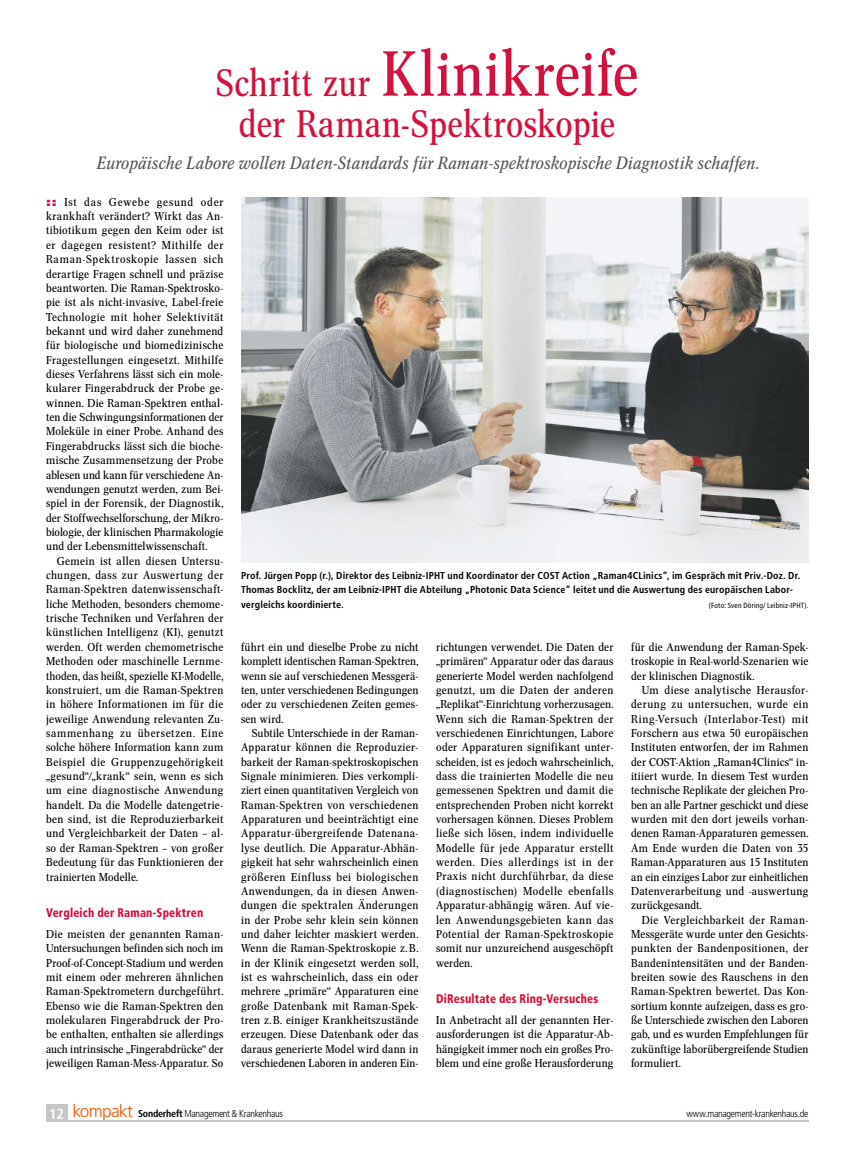
<style>
.page{position:relative;width:851px;height:1170px;background:#fff}
.page>*{position:absolute;margin:0;border:0;box-sizing:border-box;transform-origin:0 0}
.t1{font:62.5px "Concorde Nova";letter-spacing:.01em;color:#d4103e}
.t2{font:37.5px "Concorde Nova";letter-spacing:.005em;color:#d4103e}
.t3{font:italic 17.5px "Concorde Nova";letter-spacing:.02em;color:#575756}
.t4{font:900 condensed 12.5px "Frutiger LT Std";letter-spacing:.015em;color:#d4103e;scale:.9 1}
.t5{font:11.25px/14.4px "Concorde Nova";letter-spacing:.01em;color:#000;text-align:justify;scale:1.07 1}
.t6{font:700 condensed 10px/14.4px "Frutiger LT Std";letter-spacing:.015em;color:#000}
.t7{font:300 condensed 10px "Frutiger LT Std";letter-spacing:-.03em;color:#000}
.t8{font:condensed 7.5px "Frutiger LT Std";letter-spacing:.02em;color:#000}
.s1{font-size:37.5px}
.s2{font-family:"Helvetica Neue LT Std";font-weight:900;font-stretch:expanded;color:#d4103e}
.s3{font-weight:700;font-size:14.5px;color:#fff}
.s4{font-size:17.5px;color:#ea5b0b}
.s5{font-weight:700}
</style>
<div class="page">
<div style="left:46px;top:1104px;width:21px;height:17px;background:#c6c6c6"></div>
<hr style="left:46px;top:1120px;width:762px;height:1px;background:#c6c6c6">
<img style="left:241px;top:198px;width:567px;height:364px">
<h1 class="t1" style="left:216px;top:38px;width:424px"><span class="s1">Schritt zur</span> Klinikreife</h1>
<h2 class="t2" style="left:239px;top:102px;width:378px">der Raman-Spektroskopie</h2>
<h3 class="t3" style="left:96px;top:152px;width:663px">Europäische Labore wollen Daten-Standards für Raman-spektroskopische Diagnostik schaffen.</h3>
<p class="t5" style="left:46px;top:195px;width:167px"><span class="s2">::</span> Ist das Gewebe gesund oder krankhaft verändert? Wirkt das An&shy;tibiotikum gegen den Keim oder ist er dagegen resistent? Mithilfe der Raman-Spektroskopie lassen sich derartige Fragen schnell und präzise beantworten. Die Raman-Spektrosko&shy;pie ist als nicht-invasive, Label-freie Technologie mit hoher Selektivität bekannt und wird daher zunehmend für biologische und biomedizinische Fragestellungen eingesetzt. Mithilfe dieses Verfahrens lässt sich ein mole&shy;kularer Fingerabdruck der Probe ge&shy;winnen. Die Raman-Spektren enthal&shy;ten die Schwingungsinformationen der Moleküle in einer Probe. Anhand des Fingerabdrucks lässt sich die bioche&shy;mische Zusammensetzung der Probe ablesen und kann für verschiedene An&shy;wendungen genutzt werden, zum Bei&shy;spiel in der Forensik, der Diagnostik, der Stoffwechselforschung, der Mikro&shy;biologie, der klinischen Pharmakologie und der Lebensmittelwissenschaft.</p>
<p class="t5" style="left:46px;top:553px;width:167px;text-indent:11px">Gemein ist allen diesen Untersu&shy;chungen, dass zur Auswertung der Raman-Spektren datenwissenschaft&shy;liche Methoden, besonders chemome&shy;trische Techniken und Verfahren der künstlichen Intelligenz (KI), genutzt werden. Oft werden chemometrische Methoden oder maschinelle Lernme&shy;thoden, das heißt, spezielle KI-Modelle, konstruiert, um die Raman-Spektren in höhere Informationen im für die jeweilige Anwendung relevanten Zu&shy;sammenhang zu übersetzen. Eine solche höhere Information kann zum Beispiel die Gruppenzugehörigkeit „gesund“/„krank“ sein, wenn es sich um eine diagnostische Anwendung handelt. Da die Modelle datengetrie&shy;ben sind, ist die Reproduzierbarkeit und Vergleichbarkeit der Daten – al&shy;so der Raman-Spektren – von großer Bedeutung für das Funktionieren der trainierten Modelle.</p>
<p class="t4" style="left:46px;top:904px;width:176px">Vergleich der Raman-Spektren</p>
<p class="t5" style="left:46px;top:926px;width:167px">Die meisten der genannten Raman-Untersuchungen befinden sich noch im Proof-of-Concept-Stadium und werden mit einem oder mehreren ähnlichen Raman-Spektrometern durchgeführt.<br>Ebenso wie die Raman-Spektren den molekularen Fingerabdruck der Pro&shy;be enthalten, enthalten sie allerdings auch intrinsische „Fingerabdrücke“ der jeweiligen Raman-Mess-Apparatur. So</p>
<p class="t6" style="left:241px;top:568px;width:560px">Prof. Jürgen Popp (r.), Direktor des Leibniz-IPHT und Koordinator der COST Action „Raman4CLinics“, im Gespräch mit Priv.-Doz. Dr.<br>Thomas Bocklitz, der am Leibniz-IPHT die Abteilung „Photonic Data Science“ leitet und die Auswertung des europäischen Labor&shy;vergleichs koordinierte.</p>
<p class="t8" style="left:708px;top:600px;width:101px">(Foto: Sven Döring/ Leibniz-IPHT).</p>
<p class="t5" style="left:241px;top:639px;width:167px">führt ein und dieselbe Probe zu nicht komplett identischen Raman-Spektren, wenn sie auf verschiedenen Messgerä&shy;ten, unter verschiedenen Bedingungen oder zu verschiedenen Zeiten gemes&shy;sen wird.</p>
<p class="t5" style="left:241px;top:726px;width:167px;text-indent:11px">Subtile Unterschiede in der Raman-Apparatur können die Reproduzier&shy;barkeit der Raman-spektroskopischen Signale minimieren. Dies verkompli&shy;ziert einen quantitativen Vergleich von Raman-Spektren von verschiedenen Apparaturen und beeinträchtigt eine Apparatur-übergreifende Datenana&shy;lyse deutlich. Die Apparatur-Abhän&shy;gigkeit hat sehr wahrscheinlich einen größeren Einfluss bei biologischen Anwendungen, da in diesen Anwen&shy;dungen die spektralen Änderungen in der Probe sehr klein sein können und daher leichter maskiert werden.<br>Wenn die Raman-Spektroskopie z. B. in der Klinik eingesetzt werden soll, ist es wahrscheinlich, dass ein oder mehrere „primäre“ Apparaturen eine große Datenbank mit Raman-Spek&shy;tren z. B. einiger Krankheitszustände erzeugen. Diese Datenbank oder das daraus generierte Model wird dann in verschiedenen Laboren in anderen Ein-</p>
<p class="t5" style="left:436px;top:639px;width:167px">richtungen verwendet. Die Daten der „primären“ Apparatur oder das daraus generierte Model werden nachfolgend genutzt, um die Daten der anderen „Replikat“-Einrichtung vorherzusagen.<br>Wenn sich die Raman-Spektren der verschiedenen Einrichtungen, Labore oder Apparaturen signifikant unter&shy;scheiden, ist es jedoch wahrscheinlich, dass die trainierten Modelle die neu gemessenen Spektren und damit die entsprechenden Proben nicht korrekt vorhersagen können. Dieses Problem ließe sich lösen, indem individuelle Modelle für jede Apparatur erstellt werden. Dies allerdings ist in der Praxis nicht durchführbar, da diese (diagnostischen) Modelle ebenfalls Apparatur-abhängig wären. Auf vie&shy;len Anwendungsgebieten kann das Potential der Raman-Spektroskopie somit nur unzureichend ausgeschöpft werden.</p>
<p class="t4" style="left:436px;top:990px;width:181px">DiResultate des Ring-Versuches</p>
<p class="t5" style="left:436px;top:1012px;width:167px">In Anbetracht all der genannten Her&shy;ausforderungen ist die Apparatur-Ab&shy;hängigkeit immer noch ein großes Pro&shy;blem und eine große Herausforderung</p>
<p class="t5" style="left:631px;top:639px;width:167px">für die Anwendung der Raman-Spek&shy;troskopie in Real-world-Szenarien wie der klinischen Diagnostik.</p>
<p class="t5" style="left:631px;top:682px;width:167px;text-indent:11px">Um diese analytische Herausfor&shy;derung zu untersuchen, wurde ein Ring-Versuch (Interlabor-Test) mit Forschern aus etwa 50 europäischen Instituten entworfen, der im Rahmen der COST-Aktion „Raman4Clinics“ in&shy;itiiert wurde. In diesem Test wurden technische Replikate der gleichen Pro&shy;ben an alle Partner geschickt und diese wurden mit den dort jeweils vorhan&shy;denen Raman-Apparaturen gemessen.<br>Am Ende wurden die Daten von 35<br>Raman-Apparaturen aus 15 Instituten an ein einziges Labor zur einheitlichen Datenverarbeitung und -auswertung zurückgesandt.</p>
<p class="t5" style="left:631px;top:912px;width:167px;text-indent:11px">Die Vergleichbarkeit der Raman-Messgeräte wurde unter den Gesichts&shy;punkten der Bandenpositionen, der Bandenintensitäten und der Banden&shy;breiten sowie des Rauschens in den Raman-Spektren bewertet. Das Kon&shy;sortium konnte aufzeigen, dass es gro&shy;ße Unterschiede zwischen den Laboren gab, und es wurden Empfehlungen für zukünftige laborübergreifende Studien formuliert.</p>
<p class="t7" style="left:49px;top:1107px;width:235px"><span class="s3">12</span> <span class="s4">kompakt</span> <span class="s5">Sonderheft</span> Management &amp; Krankenhaus</p>
<p class="t7" style="left:686px;top:1107px;width:123px">www.management-krankenhaus.de</p>
</div>
